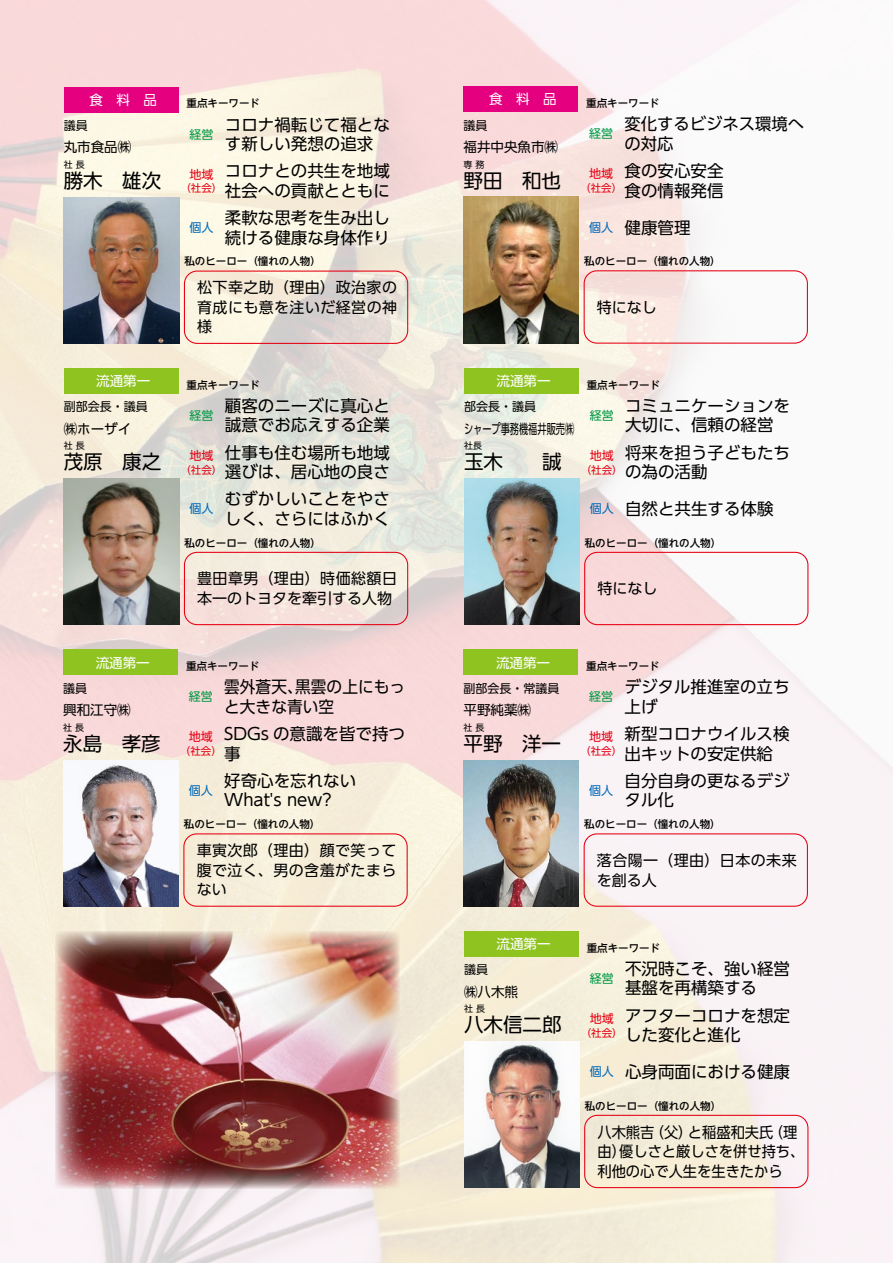
<style>
.page{position:relative;width:893px;height:1263px;background:#fff}
.page>*{position:absolute;margin:0;border:0;box-sizing:border-box;transform-origin:0 0}
.t1{font:19.5px "UD Shin Go Pr 6";color:#000}
.t2{font:16.5px/19.5px "UD Shin Go Pr 6";color:#000}
.t3{font:16.5px "UD Shin Go Pr 6";color:#000;scale:.95 1}
.t4{font:15px/19.5px "UD Shin Go Pr 6";letter-spacing:.025em;color:#000;text-align:justify}
.t5{font:15px/19.5px "UD Shin Go Pr 6";color:#000;scale:.95 1}
.t6{font:15px/19.5px "UD Shin Go Pr 6";color:#000}
.t7{font:15px "UD Shin Go Pr 6";letter-spacing:.025em;color:#000;scale:.95 1}
.t8{font:13.5px "UD Shin Go Pr 6";color:#000}
.t9{font:13.5px "UD Shin Go Pr 6";color:#fff}
.t10{font:13.5px "UD Shin Go Pr 6";color:#000;scale:.68 1}
.t11{font:12px "UD Shin Go Pr 6";color:#000}
.t12{font:12px "UD Shin Go NT Pro";color:#094}
.t13{font:12px "UD Shin Go NT Pro";color:#e60012}
.t14{font:12px "UD Shin Go NT Pro";color:#0068b7}
.t15{font:500 10.5px "UD Shin Go NT Pro";color:#000}
.t16{font:10.5px "UD Shin Go NT Pro";color:#e60012}
.t17{font:9px "UD Shin Go Pr 6";letter-spacing:.335em;color:#000}
</style>
<div class="page">
<img style="left:0;top:0;width:893px;height:1263px">
<div style="left:184px;top:271px;width:224px;height:73px;border:1px solid #e60012;border-radius:13px"></div>
<img style="left:64px;top:197px;width:115px;height:146px">
<div style="left:64px;top:87px;width:115px;height:25px;background:#e4007f"></div>
<div style="left:584px;top:552px;width:224px;height:73px;border:1px solid #e60012;border-radius:13px"></div>
<img style="left:464px;top:478px;width:115px;height:147px">
<div style="left:464px;top:368px;width:115px;height:26px;background:#8fc31f"></div>
<div style="left:584px;top:270px;width:224px;height:74px;border:1px solid #e60012;border-radius:13px"></div>
<img style="left:463px;top:197px;width:116px;height:146px">
<div style="left:463px;top:87px;width:115px;height:25px;background:#e4007f"></div>
<div style="left:184px;top:552px;width:224px;height:73px;border:1px solid #e60012;border-radius:13px"></div>
<img style="left:64px;top:478px;width:115px;height:147px">
<div style="left:64px;top:368px;width:115px;height:26px;background:#8fc31f"></div>
<img style="left:55px;top:931px;width:345px;height:257px">
<div style="left:183px;top:833px;width:225px;height:74px;border:1px solid #e60012;border-radius:13px"></div>
<img style="left:63px;top:760px;width:116px;height:146px">
<div style="left:63px;top:650px;width:115px;height:25px;background:#8fc31f"></div>
<div style="left:584px;top:833px;width:224px;height:74px;border:1px solid #e60012;border-radius:13px"></div>
<img style="left:463px;top:760px;width:116px;height:146px">
<div style="left:463px;top:650px;width:115px;height:25px;background:#8fc31f"></div>
<div style="left:584px;top:1115px;width:224px;height:73px;border:1px solid #e60012;border-radius:13px"></div>
<img style="left:464px;top:1041px;width:115px;height:146px">
<div style="left:464px;top:931px;width:115px;height:25px;background:#8fc31f"></div>
<p class="t9" style="left:90px;top:89px;width:69px">食　料　品</p>
<p class="t11" style="left:64px;top:116px;width:25px">議員</p>
<p class="t8" style="left:64px;top:136px;width:69px">丸市食品㈱</p>
<p class="t17" style="left:64px;top:157px;width:22px">社長</p>
<p class="t1" style="left:64px;top:165px;width:99px">勝木　雄次</p>
<p class="t9" style="left:96px;top:370px;width:55px">流通第一</p>
<p class="t11" style="left:64px;top:397px;width:85px">副部会長・議員</p>
<p class="t8" style="left:64px;top:418px;width:69px">㈱ホーザイ</p>
<p class="t17" style="left:64px;top:439px;width:22px">社長</p>
<p class="t1" style="left:64px;top:446px;width:99px">茂原　康之</p>
<p class="t9" style="left:96px;top:651px;width:56px">流通第一</p>
<p class="t11" style="left:63px;top:679px;width:25px">議員</p>
<p class="t8" style="left:63px;top:699px;width:69px">興和江守㈱</p>
<p class="t17" style="left:63px;top:720px;width:22px">社長</p>
<p class="t1" style="left:63px;top:727px;width:99px">永島　孝彦</p>
<p class="t15" style="left:187px;top:95px;width:75px">重点キーワード</p>
<p class="t2" style="left:225px;top:114px;width:166px">コロナ禍転じて福とな</p>
<p class="t12" style="left:189px;top:124px;width:25px">経営</p>
<p class="t2" style="left:225px;top:134px;width:150px">す新しい発想の追求</p>
<p class="t13" style="left:189px;top:164px;width:25px">地域</p>
<p class="t16" style="left:180px;top:180px;width:43px">（社会(</p>
<p class="t2" style="left:225px;top:161px;width:166px">コロナとの共生を地域社会への貢献とともに</p>
<p class="t2" style="left:225px;top:208px;width:166px">柔軟な思考を生み出し</p>
<p class="t14" style="left:189px;top:218px;width:25px">個人</p>
<p class="t2" style="left:225px;top:227px;width:166px">続ける健康な身体作り</p>
<p class="t15" style="left:184px;top:253px;width:138px">私のヒーロー（憧れの人物(</p>
<p class="t4" style="left:197px;top:278px;width:201px">松下幸之助（理由）政治家の育成にも意を注いだ経営の神様</p>
<p class="t15" style="left:187px;top:376px;width:75px">重点キーワード</p>
<p class="t2" style="left:225px;top:395px;width:166px">顧客のニーズに真心と</p>
<p class="t12" style="left:189px;top:406px;width:25px">経営</p>
<p class="t2" style="left:225px;top:415px;width:166px">誠意でお応えする企業</p>
<p class="t13" style="left:189px;top:446px;width:25px">地域</p>
<p class="t16" style="left:180px;top:461px;width:43px">（社会(</p>
<p class="t2" style="left:225px;top:442px;width:166px">仕事も住む場所も地域選びは、居心地の良さ</p>
<p class="t2" style="left:225px;top:489px;width:166px">むずかしいことをやさ</p>
<p class="t14" style="left:189px;top:499px;width:25px">個人</p>
<p class="t2" style="left:225px;top:508px;width:166px">しく、さらにはふかく</p>
<p class="t15" style="left:184px;top:534px;width:138px">私のヒーロー（憧れの人物(</p>
<p class="t6" style="left:197px;top:568px;width:201px">豊田章男（理由）時価総額日本一のトヨタを牽引する人物</p>
<p class="t15" style="left:186px;top:658px;width:75px">重点キーワード</p>
<p class="t12" style="left:189px;top:687px;width:25px">経営</p>
<p class="t3" style="left:224px;top:674px;width:84px">雲外蒼天、</p>
<p class="t3" style="left:295px;top:674px;width:117px">黒雲の上にもっ</p>
<p class="t3" style="left:224px;top:693px;width:117px">と大きな青い空</p>
<p class="t2" style="left:224px;top:724px;width:182px">SDGs の意識を皆で持つ事</p>
<p class="t2" style="left:224px;top:770px;width:133px">好奇心を忘れない</p>
<p class="t13" style="left:189px;top:727px;width:25px">地域</p>
<p class="t16" style="left:180px;top:743px;width:43px">（社会(</p>
<p class="t14" style="left:189px;top:781px;width:25px">個人</p>
<p class="t2" style="left:224px;top:790px;width:109px">What s' new?</p>
<p class="t15" style="left:184px;top:816px;width:138px">私のヒーロー（憧れの人物(</p>
<p class="t4" style="left:197px;top:840px;width:201px">車寅次郎（理由）顔で笑って腹で泣く、男の含羞がたまらない</p>
<p class="t9" style="left:489px;top:88px;width:69px">食　料　品</p>
<p class="t11" style="left:463px;top:116px;width:25px">議員</p>
<p class="t8" style="left:463px;top:136px;width:96px">福井中央魚市㈱</p>
<p class="t17" style="left:463px;top:157px;width:22px">専務</p>
<p class="t1" style="left:463px;top:164px;width:99px">野田　和也</p>
<p class="t15" style="left:586px;top:95px;width:75px">重点キーワード</p>
<p class="t2" style="left:625px;top:114px;width:181px">変化するビジネス環境へ</p>
<p class="t12" style="left:589px;top:124px;width:25px">経営</p>
<p class="t2" style="left:625px;top:133px;width:51px">の対応</p>
<p class="t13" style="left:589px;top:164px;width:25px">地域</p>
<p class="t16" style="left:580px;top:180px;width:43px">（社会(</p>
<p class="t2" style="left:625px;top:161px;width:100px">食の安心安全食の情報発信</p>
<p class="t2" style="left:625px;top:217px;width:67px">健康管理</p>
<p class="t14" style="left:589px;top:218px;width:25px">個人</p>
<p class="t15" style="left:584px;top:253px;width:138px">私のヒーロー（憧れの人物(</p>
<p class="t4" style="left:597px;top:297px;width:61px">特になし</p>
<p class="t9" style="left:497px;top:370px;width:55px">流通第一</p>
<p class="t11" style="left:464px;top:397px;width:73px">部会長・議員</p>
<p class="t10" style="left:464px;top:418px;width:164px">シャープ事務機福井販売㈱</p>
<p class="t17" style="left:464px;top:439px;width:19px">社長</p>
<p class="t1" style="left:464px;top:446px;width:99px">玉木　　誠</p>
<p class="t15" style="left:587px;top:376px;width:75px">重点キーワード</p>
<p class="t2" style="left:625px;top:395px;width:166px">コミュニケーションを</p>
<p class="t12" style="left:590px;top:406px;width:25px">経営</p>
<p class="t2" style="left:625px;top:415px;width:150px">大切に、信頼の経営</p>
<p class="t13" style="left:590px;top:446px;width:25px">地域</p>
<p class="t16" style="left:581px;top:461px;width:43px">（社会(</p>
<p class="t2" style="left:625px;top:442px;width:166px">将来を担う子どもたちの為の活動</p>
<p class="t2" style="left:625px;top:499px;width:150px">自然と共生する体験</p>
<p class="t14" style="left:590px;top:499px;width:25px">個人</p>
<p class="t15" style="left:585px;top:534px;width:138px">私のヒーロー（憧れの人物(</p>
<p class="t4" style="left:597px;top:578px;width:61px">特になし</p>
<p class="t9" style="left:496px;top:651px;width:55px">流通第一</p>
<p class="t11" style="left:463px;top:679px;width:97px">副部会長・常議員</p>
<p class="t8" style="left:463px;top:699px;width:69px">平野純薬㈱</p>
<p class="t17" style="left:463px;top:720px;width:22px">社長</p>
<p class="t1" style="left:463px;top:727px;width:99px">平野　洋一</p>
<p class="t9" style="left:497px;top:933px;width:55px">流通第一</p>
<p class="t11" style="left:464px;top:960px;width:25px">議員</p>
<p class="t8" style="left:464px;top:981px;width:55px">㈱八木熊</p>
<p class="t17" style="left:464px;top:1001px;width:22px">社長</p>
<p class="t1" style="left:464px;top:1009px;width:99px">八木信二郎</p>
<p class="t15" style="left:586px;top:658px;width:75px">重点キーワード</p>
<p class="t12" style="left:589px;top:687px;width:25px">経営</p>
<p class="t2" style="left:625px;top:677px;width:167px">デジタル推進室の立ち</p>
<p class="t2" style="left:625px;top:696px;width:34px">上げ</p>
<p class="t2" style="left:625px;top:724px;width:167px">新型コロナウイルス検出キットの安定供給</p>
<p class="t2" style="left:625px;top:770px;width:167px">自分自身の更なるデジ</p>
<p class="t13" style="left:589px;top:727px;width:25px">地域</p>
<p class="t16" style="left:580px;top:743px;width:43px">（社会(</p>
<p class="t14" style="left:589px;top:781px;width:25px">個人</p>
<p class="t2" style="left:625px;top:790px;width:51px">タル化</p>
<p class="t15" style="left:584px;top:816px;width:138px">私のヒーロー（憧れの人物(</p>
<p class="t4" style="left:597px;top:850px;width:201px">落合陽一（理由）日本の未来を創る人</p>
<p class="t15" style="left:587px;top:939px;width:75px">重点キーワード</p>
<p class="t2" style="left:625px;top:958px;width:166px">不況時こそ、強い経営</p>
<p class="t12" style="left:590px;top:968px;width:25px">経営</p>
<p class="t2" style="left:625px;top:978px;width:133px">基盤を再構築する</p>
<p class="t13" style="left:590px;top:1008px;width:25px">地域</p>
<p class="t16" style="left:581px;top:1024px;width:43px">（社会(</p>
<p class="t2" style="left:625px;top:1005px;width:166px">アフターコロナを想定した変化と進化</p>
<p class="t2" style="left:625px;top:1061px;width:166px">心身両面における健康</p>
<p class="t14" style="left:590px;top:1062px;width:25px">個人</p>
<p class="t15" style="left:585px;top:1097px;width:138px">私のヒーロー（憧れの人物(</p>
<p class="t7" style="left:650px;top:1120px;width:46px">（父）</p>
<p class="t7" style="left:769px;top:1120px;width:31px">（理</p>
<p class="t7" style="left:688px;top:1120px;width:91px">と稲盛和夫氏</p>
<p class="t5" style="left:619px;top:1122px;width:197px;text-indent:-22px">八木熊吉<br>優しさと厳しさを併せ持ち、</p>
<p class="t5" style="left:597px;top:1141px;width:196px">由）<br>利他の心で人生を生きたから</p>
</div>
